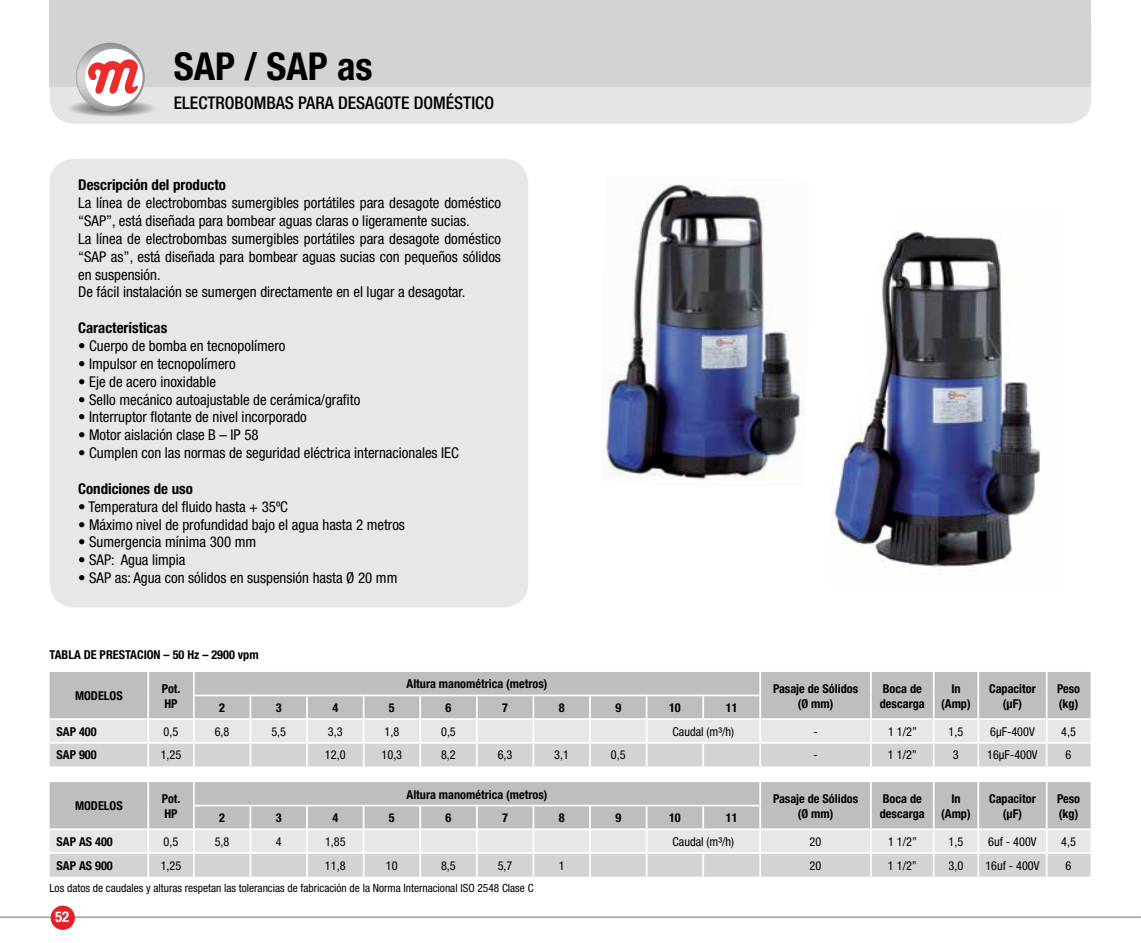
<style>
.page{position:relative;width:1141px;height:943px;background:#fff}
.page>*{position:absolute;margin:0;border:0;box-sizing:border-box;transform-origin:0 0}
.t1{font:700 condensed 38.5px "Helvetica Neue";color:#000}
.t2{font:500 condensed 17.5px "Helvetica Neue";color:#000}
.t3{font:condensed 14.88px/17.8px "Helvetica Neue";color:#000}
.t4{font:700 condensed 14.88px "Helvetica Neue";color:#000}
.t5{font:700 condensed 14.88px "Helvetica Neue";color:#fff}
.t6{font:700 condensed 12.25px/14.7px "Helvetica Neue";color:#000}
.t7{font:condensed 12.25px "Helvetica Neue";color:#000}
.t8{font:condensed 11.38px "Helvetica Neue";color:#000}
</style>
<div class="page">
<div style="left:50px;top:0;width:1041px;height:124px;background:#e4e5e6;border-radius:25px"></div>
<div style="left:50px;top:0;width:1041px;height:86px;background:#d1d3d4"></div>
<div style="left:68px;top:100px;width:87px;height:17px;background:#dcdedf;border-radius:50%"></div>
<div style="left:68px;top:100px;width:87px;height:16px;background:#dadcdd;border-radius:50%"></div>
<div style="left:69px;top:100px;width:86px;height:16px;background:#d8d9db;border-radius:50%"></div>
<div style="left:70px;top:100px;width:84px;height:16px;background:#d2d3d5;border-radius:50%"></div>
<div style="left:72px;top:101px;width:79px;height:15px;background:#cbcdce;border-radius:50%"></div>
<div style="left:73px;top:101px;width:77px;height:15px;background:#c2c4c6;border-radius:50%"></div>
<div style="left:74px;top:101px;width:76px;height:14px;background:#bdbec1;border-radius:50%"></div>
<div style="left:77px;top:102px;width:69px;height:13px;background:#b6b8ba;border-radius:50%"></div>
<div style="left:78px;top:102px;width:67px;height:13px;background:#b2b4b6;border-radius:50%"></div>
<div style="left:79px;top:102px;width:66px;height:13px;background:#b0b2b5;border-radius:50%"></div>
<div style="left:79px;top:102px;width:65px;height:12px;background:#acaeb1;border-radius:50%"></div>
<div style="left:81px;top:102px;width:62px;height:12px;background:#a6a8ab;border-radius:50%"></div>
<div style="left:82px;top:103px;width:59px;height:11px;background:#9ea0a2;border-radius:50%"></div>
<div style="left:83px;top:103px;width:57px;height:11px;background:#a2a3a6;border-radius:50%"></div>
<div style="left:84px;top:103px;width:55px;height:11px;background:#96989b;border-radius:50%"></div>
<div style="left:87px;top:104px;width:49px;height:9px;background:#919495;border-radius:50%"></div>
<div style="left:89px;top:104px;width:45px;height:9px;background:#8a8c8f;border-radius:50%"></div>
<svg style="left:76px;top:43px;width:69px;height:69px"></svg>
<hr style="left:0;top:916px;width:1141px;height:2px;background:#a7a9ac">
<div style="left:51px;top:905px;width:24px;height:24px;background:#e31f27;border-radius:50%"></div>
<div style="left:50px;top:159px;width:478px;height:448px;background:#e6e7e8;border-radius:25px"></div>
<img style="left:601px;top:184px;width:200px;height:296px">
<img style="left:832px;top:231px;width:208px;height:341px">
<svg style="left:50px;top:782px;width:1041px;height:94px;background:#ced0d1"></svg>
<svg style="left:50px;top:672px;width:1041px;height:94px;background:#ced0d1"></svg>
<h1 class="t1" style="left:174px;top:42px;width:200px">SAP / SAP as</h1>
<p class="t2" style="left:174px;top:93px;width:322px">ELECTROBOMBAS PARA DESAGOTE DOMÉSTICO</p>
<p class="t4" style="left:78px;top:176px;width:149px">Descripción del producto</p>
<p class="t3" style="left:78px;top:194px;width:424px">La línea de electrobombas sumergibles portátiles para desagote doméstico “SAP”, está diseñada para bombear aguas claras o ligeramente sucias.<br>La línea de electrobombas sumergibles portátiles para desagote doméstico “SAP as”, está diseñada para bombear aguas sucias con pequeños sólidos en suspensión.<br>De fácil instalación se sumergen directamente en el lugar a desagotar.</p>
<p class="t4" style="left:78px;top:319px;width:91px">Características</p>
<p class="t3" style="left:78px;top:336px;width:209px">• Cuerpo de bomba en tecnopolímero</p>
<p class="t3" style="left:78px;top:354px;width:159px">• Impulsor en tecnopolímero</p>
<p class="t3" style="left:78px;top:372px;width:139px">• Eje de acero inoxidable</p>
<p class="t3" style="left:78px;top:390px;width:284px">• Sello mecánico autoajustable de cerámica/grafito</p>
<p class="t3" style="left:78px;top:408px;width:230px">• Interruptor flotante de nivel incorporado</p>
<p class="t3" style="left:78px;top:426px;width:182px">• Motor aislación clase B – IP 58</p>
<p class="t3" style="left:78px;top:444px;width:382px">• Cumplen con las normas de seguridad eléctrica internacionales IEC</p>
<p class="t4" style="left:78px;top:479px;width:116px">Condiciones de uso</p>
<p class="t3" style="left:78px;top:497px;width:211px">• Temperatura del fluido hasta + 35ºC</p>
<p class="t3" style="left:78px;top:515px;width:328px">• Máximo nivel de profundidad bajo el agua hasta 2 metros</p>
<p class="t3" style="left:78px;top:533px;width:180px">• Sumergencia mínima 300 mm</p>
<p class="t3" style="left:78px;top:551px;width:109px">• SAP: Agua limpia</p>
<p class="t3" style="left:78px;top:569px;width:321px">• SAP as: Agua con sólidos en suspensión hasta Ø 20 mm</p>
<p class="t6" style="left:50px;top:646px;width:211px">TABLA DE PRESTACION – 50 Hz – 2900 vpm</p>
<p class="t6" style="left:75px;top:688px;width:49px">MODELOS</p>
<p class="t6" style="left:162px;top:681px;width:20px">Pot.<br>HP</p>
<p class="t6" style="left:407px;top:676px;width:142px">Altura manométrica (metros)</p>
<p class="t6" style="left:773px;top:681px;width:87px;text-align:center">Pasaje de Sólidos (Ø mm)</p>
<p class="t6" style="left:880px;top:681px;width:46px">Boca de descarga</p>
<p class="t6" style="left:941px;top:681px;width:31px;text-align:center">In (Amp)</p>
<p class="t6" style="left:989px;top:681px;width:48px;text-align:center">Capacitor (µF)</p>
<p class="t6" style="left:1057px;top:681px;width:25px">Peso (kg)</p>
<p class="t6" style="left:219px;top:700px;width:7px">2</p>
<p class="t6" style="left:276px;top:700px;width:7px">3</p>
<p class="t6" style="left:332px;top:700px;width:7px">4</p>
<p class="t6" style="left:389px;top:700px;width:7px">5</p>
<p class="t6" style="left:446px;top:700px;width:7px">6</p>
<p class="t6" style="left:502px;top:700px;width:7px">7</p>
<p class="t6" style="left:559px;top:700px;width:7px">8</p>
<p class="t6" style="left:615px;top:700px;width:7px">9</p>
<p class="t6" style="left:669px;top:700px;width:13px">10</p>
<p class="t6" style="left:726px;top:700px;width:13px">11</p>
<p class="t6" style="left:57px;top:723px;width:42px">SAP 400</p>
<p class="t7" style="left:164px;top:724px;width:16px">0,5</p>
<p class="t7" style="left:215px;top:724px;width:16px">6,8</p>
<p class="t7" style="left:271px;top:724px;width:16px">5,5</p>
<p class="t7" style="left:328px;top:724px;width:16px">3,3</p>
<p class="t7" style="left:385px;top:724px;width:16px">1,8</p>
<p class="t7" style="left:441px;top:724px;width:16px">0,5</p>
<p class="t7" style="left:673px;top:724px;width:63px">Caudal (m³/h)</p>
<p class="t7" style="left:813px;top:724px;width:6px">-</p>
<p class="t7" style="left:888px;top:724px;width:30px">1 1/2”</p>
<p class="t7" style="left:949px;top:724px;width:16px">1,5</p>
<p class="t7" style="left:990px;top:724px;width:46px">6µF-400V</p>
<p class="t7" style="left:1061px;top:724px;width:16px">4,5</p>
<p class="t6" style="left:57px;top:747px;width:42px">SAP 900</p>
<p class="t7" style="left:161px;top:748px;width:22px">1,25</p>
<p class="t7" style="left:325px;top:748px;width:22px">12,0</p>
<p class="t7" style="left:382px;top:748px;width:22px">10,3</p>
<p class="t7" style="left:441px;top:748px;width:16px">8,2</p>
<p class="t7" style="left:498px;top:748px;width:16px">6,3</p>
<p class="t7" style="left:554px;top:748px;width:16px">3,1</p>
<p class="t7" style="left:611px;top:748px;width:16px">0,5</p>
<p class="t7" style="left:813px;top:748px;width:6px">-</p>
<p class="t7" style="left:888px;top:748px;width:30px">1 1/2”</p>
<p class="t7" style="left:953px;top:748px;width:7px">3</p>
<p class="t7" style="left:987px;top:748px;width:52px">16µF-400V</p>
<p class="t7" style="left:1066px;top:748px;width:7px">6</p>
<p class="t6" style="left:75px;top:798px;width:49px">MODELOS</p>
<p class="t6" style="left:162px;top:791px;width:20px">Pot.<br>HP</p>
<p class="t6" style="left:407px;top:786px;width:142px">Altura manométrica (metros)</p>
<p class="t6" style="left:773px;top:791px;width:87px;text-align:center">Pasaje de Sólidos (Ø mm)</p>
<p class="t6" style="left:880px;top:791px;width:46px">Boca de descarga</p>
<p class="t6" style="left:941px;top:791px;width:31px;text-align:center">In (Amp)</p>
<p class="t6" style="left:989px;top:791px;width:48px;text-align:center">Capacitor (µF)</p>
<p class="t6" style="left:1057px;top:791px;width:25px">Peso (kg)</p>
<p class="t6" style="left:219px;top:810px;width:7px">2</p>
<p class="t6" style="left:276px;top:810px;width:7px">3</p>
<p class="t6" style="left:332px;top:810px;width:7px">4</p>
<p class="t6" style="left:389px;top:810px;width:7px">5</p>
<p class="t6" style="left:446px;top:810px;width:7px">6</p>
<p class="t6" style="left:502px;top:810px;width:7px">7</p>
<p class="t6" style="left:559px;top:810px;width:7px">8</p>
<p class="t6" style="left:615px;top:810px;width:7px">9</p>
<p class="t6" style="left:669px;top:810px;width:13px">10</p>
<p class="t6" style="left:726px;top:810px;width:13px">11</p>
<p class="t6" style="left:57px;top:834px;width:58px">SAP AS 400</p>
<p class="t7" style="left:164px;top:834px;width:16px">0,5</p>
<p class="t7" style="left:215px;top:834px;width:16px">5,8</p>
<p class="t7" style="left:276px;top:834px;width:7px">4</p>
<p class="t7" style="left:325px;top:834px;width:22px">1,85</p>
<p class="t7" style="left:673px;top:834px;width:63px">Caudal (m³/h)</p>
<p class="t7" style="left:810px;top:834px;width:13px">20</p>
<p class="t7" style="left:888px;top:834px;width:30px">1 1/2”</p>
<p class="t7" style="left:949px;top:834px;width:16px">1,5</p>
<p class="t7" style="left:988px;top:834px;width:50px">6uf - 400V</p>
<p class="t7" style="left:1061px;top:834px;width:16px">4,5</p>
<p class="t6" style="left:57px;top:857px;width:58px">SAP AS 900</p>
<p class="t7" style="left:161px;top:858px;width:22px">1,25</p>
<p class="t7" style="left:325px;top:858px;width:22px">11,8</p>
<p class="t7" style="left:386px;top:858px;width:13px">10</p>
<p class="t7" style="left:441px;top:858px;width:16px">8,5</p>
<p class="t7" style="left:498px;top:858px;width:16px">5,7</p>
<p class="t7" style="left:559px;top:858px;width:7px">1</p>
<p class="t7" style="left:810px;top:858px;width:13px">20</p>
<p class="t7" style="left:888px;top:858px;width:30px">1 1/2”</p>
<p class="t7" style="left:949px;top:858px;width:16px">3,0</p>
<p class="t7" style="left:985px;top:858px;width:56px">16uf - 400V</p>
<p class="t7" style="left:1066px;top:858px;width:7px">6</p>
<p class="t8" style="left:50px;top:881px;width:485px">Los datos de caudales y alturas respetan las tolerancias de fabricación de la Norma Internacional ISO 2548 Clase C</p>
<p class="t5" style="left:55px;top:908px;width:16px">52</p>
</div>
